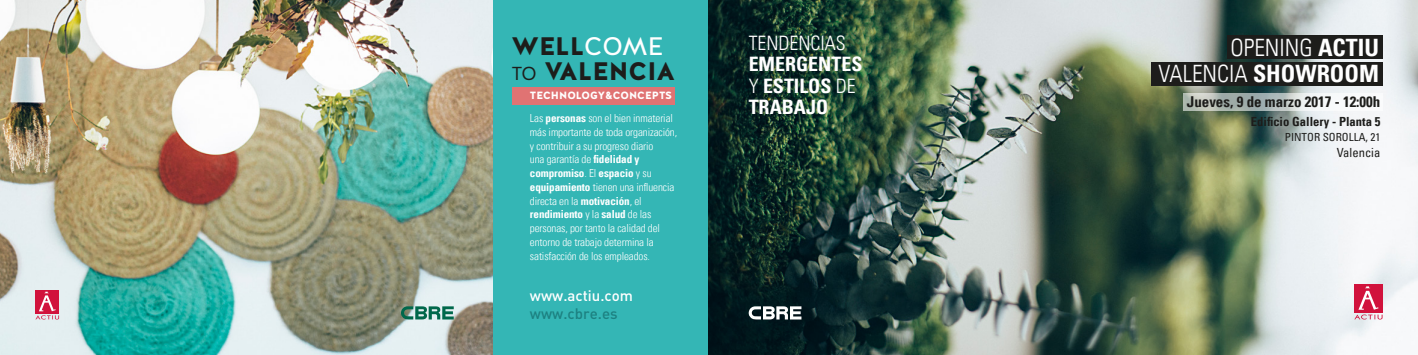
<style>
.page{position:relative;width:1418px;height:355px;background:#fff}
.page>*{position:absolute;margin:0;border:0;box-sizing:border-box;transform-origin:0 0}
.t1{font:900 25.25px/25.2px "Halis GR";color:#1d1d1b}
.t2{font:23.88px "Univers Com 47 Light Cond";color:#fff}
.t3{font:19.88px/21.4px "Univers Com 47 Light Cond";color:#fff}
.t4{font:19.88px/21.4px "Univers Com 67 Bold Cond";color:#fff}
.t5{font:15px "Univers Com 67 Bold Cond";color:#1d1d1b}
.t6{font:500 15px/18px "DIN";color:#fff}
.t7{font:12.62px "Univers Com 67 Bold Cond";color:#1d1d1b}
.t8{font:condensed 12.62px "Univers Com 57";color:#1d1d1b}
.t9{font:11.12px/13.8px "Univers Com 47 Light Cond";letter-spacing:-.01em;color:#fff}
.t10{font:condensed 11.12px "Univers Com 57";color:#1d1d1b}
.t11{font:900 10.5px "Halis GR";color:#fff}
.s1{font-weight:400;color:#fff}
.s2{font-weight:400;font-size:18.75px}
.s3{font-family:"Univers Com 67 Bold Cond"}
.s4{color:#1d8181}
.s5{font-family:"Univers Com 47 Light Cond"}
</style>
<div class="page">
<img style="left:0;top:0;width:493px;height:354px">
<div style="left:493px;top:0;width:216px;height:354px;background:#34b6b5"></div>
<div style="left:512px;top:87px;width:163px;height:17px;background:#e07373"></div>
<img style="left:709px;top:0;width:708px;height:354px">
<svg style="left:1182px;top:93px;width:200px;height:17px"></svg>
<svg style="left:401px;top:306px;width:53px;height:13px"></svg>
<svg style="left:748px;top:306px;width:53px;height:13px"></svg>
<div style="left:1354px;top:283px;width:28px;height:29px;background:#d1123c"></div>
<svg style="left:1354px;top:286px;width:28px;height:33px"></svg>
<div style="left:35px;top:289px;width:24px;height:24px;background:#d1123c"></div>
<svg style="left:35px;top:291px;width:24px;height:28px"></svg>
<div style="left:1226px;top:35px;width:156px;height:24px;background:#1d1d1b"></div>
<div style="left:1151px;top:62px;width:231px;height:23px;background:#1d1d1b"></div>
<p class="t1" style="left:511px;top:34px;width:165px">WELL<span class="s1">COME<br></span><span class="s2">TO</span> VALENCIA</p>
<p class="t11" style="left:530px;top:88px;width:144px">TECHNOLOGY&amp;CONCEPTS</p>
<p class="t9" style="left:530px;top:111px;width:149px">Las <span class="s3">personas</span> son el bien inmaterial más importante de toda organización, y contribuir a su progreso diario<br>una garantía de <span class="s3">fidelidad y compromiso</span>. El <span class="s3">espacio</span> y su <span class="s3">equipamiento</span> tienen una influencia directa en la <span class="s3">motivación</span>, el <span class="s3">rendimiento</span> y la <span class="s3">salud</span> de las personas, por tanto la calidad del entorno de trabajo determina la satisfacción de los empleados.</p>
<p class="t6" style="left:530px;top:285px;width:105px">www.actiu.com <span class="s4">www.cbre.es</span></p>
<p class="t3" style="left:748px;top:32px;width:115px">TENDENCIAS<br><span class="s3">EMERGENTES</span></p>
<p class="t4" style="left:748px;top:75px;width:109px"><span class="s5">Y</span> ESTILOS <span class="s5">DE<br></span>TRABAJO</p>
<p class="t2" style="left:1230px;top:33px;width:150px">OPENING <span class="s3">ACTIU</span></p>
<p class="t2" style="left:1158px;top:59px;width:222px">VALENCIA <span class="s3">SHOWROOM</span></p>
<p class="t5" style="left:1186px;top:92px;width:195px">Jueves, 9 de marzo 2017 - 12:00h</p>
<p class="t7" style="left:1250px;top:114px;width:131px">Edificio Gallery - Planta 5</p>
<p class="t10" style="left:1284px;top:130px;width:97px">PINTOR SOROLLA, 21</p>
<p class="t8" style="left:1336px;top:144px;width:45px">Valencia</p>
</div>
